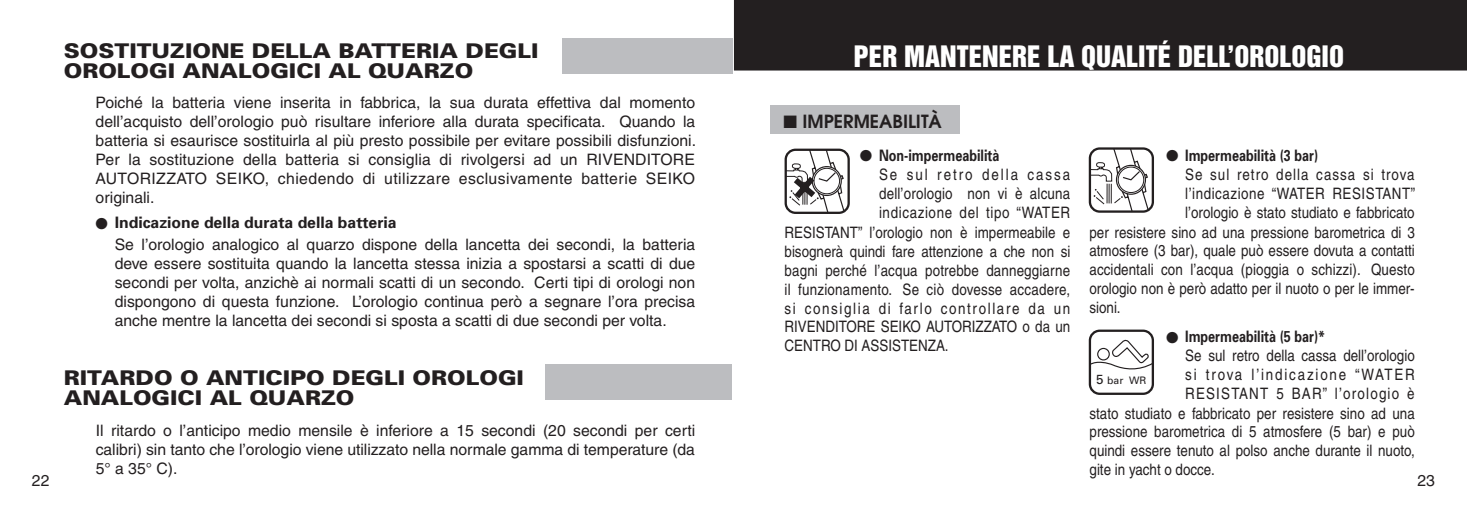
<style>
.page{position:relative;width:1467px;height:511px;background:#fff}
.page>*{position:absolute;margin:0;border:0;box-sizing:border-box;transform-origin:0 0}
.t1{font:27px "Helvetica Inserat";color:#fff}
.t2{font:900 20.25px/20.2px "Univers";color:#231f20;scale:1.1 1}
.t3{font:600 18px "Avant Garde";color:#231f20}
.t4{font:15.75px/18.9px "Helvetica";color:#231f20;text-align:justify}
.t5{font:15.75px "Helvetica";color:#231f20;scale:.85 1}
.t6{font:700 15.75px "Univers";color:#231f20;scale:.8 1}
.t7{font:700 15.75px "Univers";color:#231f20}
.t8{font:15.75px "Helvetica";letter-spacing:.12em;color:#231f20;scale:.85 1}
.t9{font:15.75px "Helvetica";letter-spacing:.04em;color:#231f20;scale:.85 1}
.t10{font:15.75px "Helvetica";letter-spacing:.075em;color:#231f20;scale:.85 1}
.t11{font:15.75px "Helvetica";letter-spacing:.135em;color:#231f20;scale:.85 1}
.t12{font:15.75px "Helvetica";letter-spacing:.09em;color:#231f20;scale:.85 1}
.t13{font:15.75px "Helvetica";letter-spacing:.045em;color:#231f20;scale:.85 1}
.t14{font:15.75px "Helvetica";letter-spacing:.145em;color:#231f20;scale:.85 1}
.t15{font:10.35px "Univers";color:#231f20}
.s1{font-size:13.28px}
</style>
<div class="page">
<div style="left:734px;top:0;width:733px;height:70px;background:#231f20"></div>
<div style="left:771px;top:105px;width:189px;height:29px;background:#bcbdc0"></div>
<div style="left:1089px;top:147px;width:65px;height:65px;border:2px solid #231f20;border-radius:10px"></div>
<svg style="left:1089px;top:147px;width:61px;height:65px"></svg>
<svg style="left:1092px;top:339px;width:59px;height:31px"></svg>
<div style="left:1089px;top:329px;width:65px;height:65px;border:2px solid #231f20;border-radius:10px"></div>
<div style="left:785px;top:148px;width:65px;height:66px;border:2px solid #231f20;border-radius:10px"></div>
<svg style="left:785px;top:148px;width:60px;height:66px"></svg>
<div style="left:563px;top:38px;width:170px;height:35px;background:#bcbdc0"></div>
<div style="left:545px;top:364px;width:187px;height:35px;background:#bcbdc0"></div>
<h1 class="t1" style="left:854px;top:40px;width:492px">PER MANTENERE LA QUALITÉ DELL’OROLOGIO</h1>
<p class="t3" style="left:783px;top:109px;width:160px">■ IMPERMEABILITÀ</p>
<p class="t6" style="left:860px;top:146px;width:176px">● Non-impermeabilità</p>
<p class="t14" style="left:879px;top:165px;width:226px">Se sul retro della cassa</p>
<p class="t5" style="left:879px;top:184px;width:227px">dell’orologio non vi è alcuna</p>
<p class="t13" style="left:879px;top:203px;width:226px">indicazione del tipo “WATER</p>
<p class="t5" style="left:785px;top:223px;width:338px">RESISTANT” l’orologio non è impermeabile e</p>
<p class="t5" style="left:785px;top:242px;width:338px">bisognerà quindi fare attenzione a che non si</p>
<p class="t5" style="left:785px;top:261px;width:338px">bagni perché l’acqua potrebbe danneggiarne</p>
<p class="t5" style="left:785px;top:279px;width:338px">il funzionamento. Se ciò dovesse accadere,</p>
<p class="t8" style="left:785px;top:298px;width:338px">si consiglia di farlo controllare da un</p>
<p class="t5" style="left:785px;top:317px;width:338px">RIVENDITORE SEIKO AUTORIZZATO o da un</p>
<p class="t5" style="left:785px;top:336px;width:195px">CENTRO DI ASSISTENZA.</p>
<p class="t2" style="left:64px;top:40px;width:433px">SOSTITUZIONE DELLA BATTERIA DEGLI<br>OROLOGI ANALOGICI AL QUARZO</p>
<p class="t4" style="left:96px;top:93px;width:602px">Poiché la batteria viene inserita in fabbrica, la sua durata effettiva dal momento dell’acquisto dell’orologio può risultare inferiore alla durata specificata. Quando la batteria si esaurisce sostituirla al più presto possibile per evitare possibili disfunzioni.<br>Per la sostituzione della batteria si consiglia di rivolgersi ad un RIVENDITORE AUTORIZZATO SEIKO, chiedendo di utilizzare esclusivamente batterie SEIKO originali.</p>
<p class="t7" style="left:96px;top:213px;width:302px">● Indicazione della durata della batteria</p>
<p class="t4" style="left:115px;top:235px;width:582px">Se l’orologio analogico al quarzo dispone della lancetta dei secondi, la batteria deve essere sostituita quando la lancetta stessa inizia a spostarsi a scatti di due secondi per volta, anzichè ai normali scatti di un secondo. Certi tipi di orologi non dispongono di questa funzione. L’orologio continua però a segnare l’ora precisa anche mentre la lancetta dei secondi si sposta a scatti di due secondi per volta.</p>
<p class="t6" style="left:1166px;top:146px;width:192px">● Impermeabilità (3 bar)</p>
<p class="t10" style="left:1185px;top:165px;width:272px">Se sul retro della cassa si trova</p>
<p class="t9" style="left:1185px;top:184px;width:272px">l’indicazione “WATER RESISTANT”</p>
<p class="t5" style="left:1185px;top:203px;width:272px">l’orologio è stato studiato e fabbricato</p>
<p class="t5" style="left:1089px;top:223px;width:384px">per resistere sino ad una pressione barometrica di 3</p>
<p class="t5" style="left:1089px;top:241px;width:384px">atmo-sfere (3 bar), quale può essere dovuta a contatti</p>
<p class="t5" style="left:1089px;top:260px;width:384px">acciden-tali con l’acqua (pioggia o schizzi). Questo</p>
<p class="t5" style="left:1089px;top:279px;width:384px">orologio non è però adatto per il nuoto o per le immer-</p>
<p class="t5" style="left:1089px;top:298px;width:38px">sioni.</p>
<p class="t6" style="left:1166px;top:327px;width:200px">● Impermeabilità (5 bar)*</p>
<p class="t5" style="left:1185px;top:346px;width:272px">Se sul retro della cassa dell’orologio</p>
<p class="t11" style="left:1185px;top:365px;width:272px">si trova l’indicazione “WATER</p>
<p class="t12" style="left:1185px;top:384px;width:272px">RESISTANT 5 BAR” l’orologio è</p>
<p class="t5" style="left:1090px;top:403px;width:384px">stato studiato e fabbricato per resistere sino ad una</p>
<p class="t5" style="left:1090px;top:422px;width:384px">pressione barometrica di 5 atmosfere (5 bar) e può</p>
<p class="t5" style="left:1090px;top:441px;width:384px">quindi essere tenuto al polso anche durante il nuoto,</p>
<p class="t5" style="left:1090px;top:460px;width:149px">gite in yacht o docce.</p>
<p class="t2" style="left:64px;top:367px;width:420px">RITARDO O ANTICIPO DEGLI OROLOGI<br>ANALOGICI AL QUARZO</p>
<p class="t4" style="left:96px;top:420px;width:601px">Il ritardo o l’anticipo medio mensile è inferiore a 15 secondi (20 secondi per certi calibri) sin tanto che l’orologio viene utilizzato nella normale gamma di temperature (da 5° a 35° C).</p>
<p class="t15" style="left:1096px;top:374px;width:52px"><span class="s1">5</span> bar WR</p>
<p class="t4" style="left:32px;top:470px;width:19px">22</p>
<p class="t4" style="left:1418px;top:470px;width:19px">23</p>
</div>
